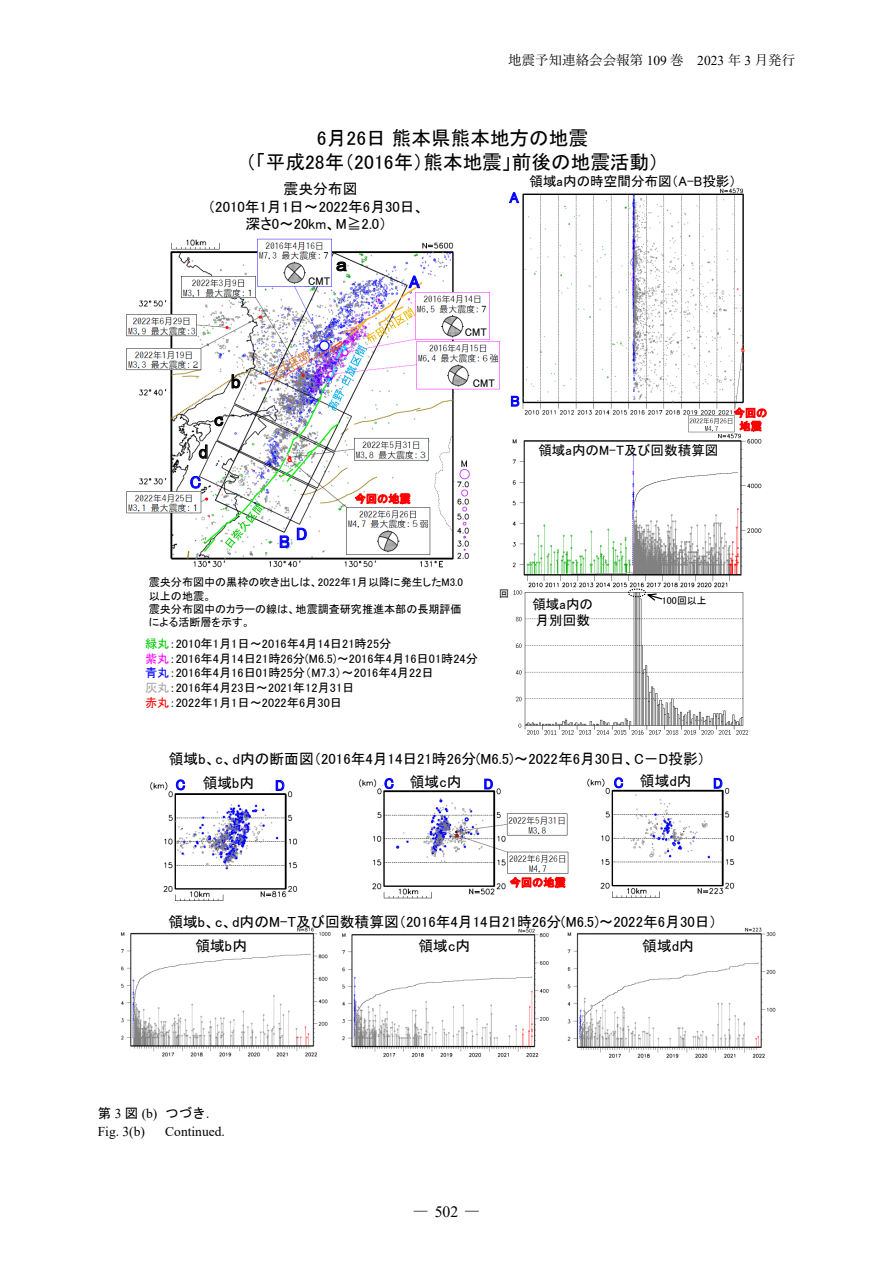
<style>
.page{position:relative;width:893px;height:1263px;background:#fff}
.page>*{position:absolute;margin:0;border:0;box-sizing:border-box;transform-origin:0 0}
.t1{font:19.65px/23.7px "MS P Gothic";color:#000;text-align:center}
.t2{font:17.25px "MS P Gothic";color:#00f}
.t3{font:15.75px "Times New Roman";color:#000}
.t4{font:14.7px/17.7px "MS P Gothic";color:#000;text-align:center}
.t5{font:14.7px "MS P Gothic";color:#00f}
.t6{font:13.65px/16.2px "MS P Gothic";color:#000}
.t7{font:13.5px "Yu Mincho";color:#000}
.t8{font:13.5px "Times New Roman";color:#000}
.t9{font:13.5px "MS Gothic";color:#000}
.t10{font:12.3px/14.7px "MS P Gothic";letter-spacing:.005em;color:#000}
.t11{font:11.1px/13.4px "MS P Gothic";color:#000}
.t12{font:11.1px/13.4px "MS P Gothic";letter-spacing:.01em;color:#f00;text-align:center}
.t13{font:9.9px "MS P Gothic";letter-spacing:.005em;color:#000}
.s1{font-family:"Times New Roman"}
.s2{color:#0c0}
.s3{color:#f0f}
.s4{color:#00f}
.s5{color:#a6a6a6}
.s6{color:#f00}
.s7{font-family:"Yu Mincho"}
</style>
<div class="page">
<img style="left:126px;top:238px;width:374px;height:330px">
<img style="left:513px;top:590px;width:235px;height:145px">
<img style="left:522px;top:188px;width:223px;height:246px">
<img style="left:512px;top:434px;width:250px;height:154px">
<img style="left:150px;top:782px;width:148px;height:119px">
<img style="left:121px;top:928px;width:210px;height:129px">
<img style="left:342px;top:928px;width:207px;height:129px">
<img style="left:358px;top:779px;width:211px;height:120px">
<img style="left:567px;top:927px;width:209px;height:131px">
<img style="left:587px;top:778px;width:148px;height:120px">
<svg style="left:269px;top:350px;width:41px;height:26px"></svg>
<img style="left:328px;top:308px;width:87px;height:103px">
<svg style="left:225px;top:502px;width:40px;height:46px"></svg>
<div style="left:628px;top:588px;width:18px;height:9px;border:1px dashed #000;border-radius:50%"></div>
<svg style="left:647px;top:593px;width:15px;height:8px"></svg>
<p class="t7" style="left:508px;top:48px;width:288px">地震予知連絡会会報第 <span class="s1">109</span> 巻　<span class="s1">2023</span> 年 <span class="s1">3</span> 月発行</p>
<p class="t1" style="left:246px;top:126px;width:415px">6月26日熊本県熊本地方の地震<br>（「平成28年（2016年）熊本地震」前後の地震活動）</p>
<p class="t4" style="left:208px;top:180px;width:218px">震央分布図<br>（2010年1月1日～2022年6月30日、深さ0～20km、M≧2.0）</p>
<p class="t1" style="left:336px;top:252px;width:13px">ａ</p>
<p class="t11" style="left:308px;top:274px;width:24px">CMT</p>
<p class="t2" style="left:409px;top:273px;width:12px">A</p>
<p class="t5" style="left:509px;top:190px;width:11px">A</p>
<p class="t6" style="left:529px;top:173px;width:208px">領域a内の時空間分布図（A-B投影）</p>
<p class="t11" style="left:465px;top:326px;width:24px">CMT</p>
<p class="t1" style="left:231px;top:369px;width:11px">b</p>
<p class="t1" style="left:214px;top:407px;width:11px">c</p>
<p class="t1" style="left:198px;top:439px;width:11px">d</p>
<p class="t2" style="left:190px;top:473px;width:13px">C</p>
<p class="t2" style="left:279px;top:533px;width:13px">B</p>
<p class="t2" style="left:296px;top:525px;width:13px">D</p>
<p class="t12" style="left:355px;top:492px;width:57px">今回の地震</p>
<p class="t11" style="left:473px;top:376px;width:24px">CMT</p>
<p class="t5" style="left:510px;top:394px;width:11px">B</p>
<p class="t11" style="left:149px;top:575px;width:316px">震央分布図中の黒枠の吹き出しは、2022年1月以降に発生したM3.0以上の地震。<br>震央分布図中のカラーの線は、地震調査研究推進本部の長期評価による活断層を示す。</p>
<p class="t13" style="left:499px;top:589px;width:11px">回</p>
<p class="t10" style="left:145px;top:636px;width:335px"><span class="s2">緑丸</span>：2010年1月1日～2016年4月14日21時25分<br><span class="s3">紫丸</span>：2016年4月14日21時26分(M6.5)～2016年4月16日01時24分<span class="s4">青丸</span>：2016年4月16日01時25分（M7.3）～2016年4月22日<br><span class="s5">灰丸</span>：2016年4月23日～2021年12月31日<br><span class="s6">赤丸</span>：2022年1月1日～2022年6月30日</p>
<p class="t6" style="left:538px;top:442px;width:182px">領域a内のM-T及び回数積算図</p>
<p class="t6" style="left:532px;top:596px;width:62px">領域a内の月別回数</p>
<p class="t13" style="left:662px;top:595px;width:46px">100回以上</p>
<p class="t12" style="left:734px;top:406px;width:35px">今回の地震</p>
<p class="t4" style="left:169px;top:750px;width:538px">領域b、c、d内の断面図（2016年4月14日21時26分(M6.5)～2022年6月30日、C－D投影）</p>
<p class="t4" style="left:410px;top:772px;width:53px">領域c内</p>
<p class="t4" style="left:203px;top:773px;width:53px">領域b内</p>
<p class="t5" style="left:176px;top:777px;width:11px">C</p>
<p class="t5" style="left:275px;top:778px;width:11px">D</p>
<p class="t5" style="left:384px;top:776px;width:11px">C</p>
<p class="t5" style="left:484px;top:776px;width:11px">D</p>
<p class="t4" style="left:614px;top:772px;width:79px"><span class="s4">C</span> 領域d内</p>
<p class="t5" style="left:713px;top:776px;width:11px">D</p>
<p class="t12" style="left:510px;top:876px;width:57px">今回の地震</p>
<p class="t4" style="left:168px;top:913px;width:550px">領域b、c、d内のM-T及び回数積算図（2016年4月14日21時26分(M6.5)～2022年6月30日）</p>
<p class="t4" style="left:195px;top:936px;width:53px">領域b内</p>
<p class="t4" style="left:419px;top:937px;width:53px">領域c内</p>
<p class="t9" style="left:98px;top:1106px;width:123px">第 <span class="s1">3</span> 図 <span class="s1">(b)</span> つづき．</p>
<p class="t8" style="left:98px;top:1122px;width:49px">Fig. 3(b)</p>
<p class="t8" style="left:165px;top:1122px;width:61px">Continued.</p>
<p class="t3" style="left:413px;top:1201px;width:69px"><span class="s7">―</span> 502 <span class="s7">―</span></p>
<p class="t4" style="left:642px;top:936px;width:53px">領域d内</p>
</div>
